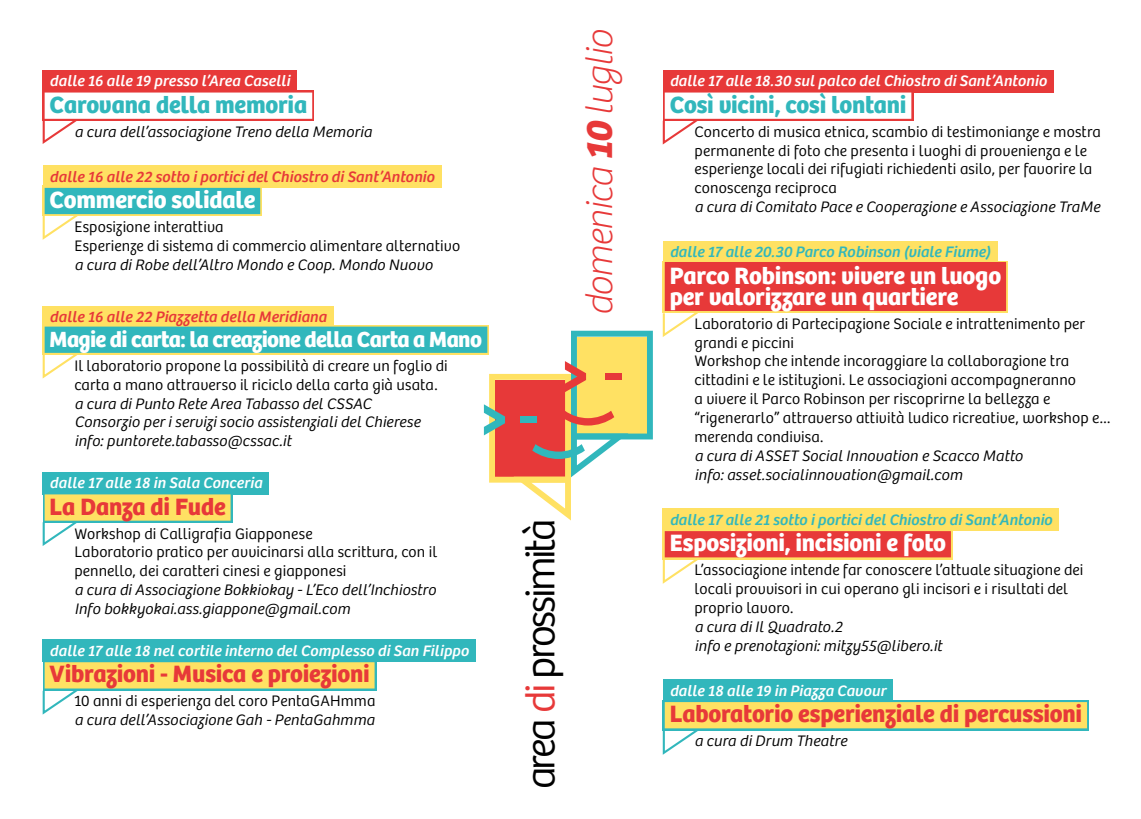
<style>
.page{position:relative;width:1141px;height:819px;background:#fff}
.page>*{position:absolute;margin:0;border:0;box-sizing:border-box;transform-origin:0 0}
.t1{font:300 42px "Bree";letter-spacing:-.06em;color:#000}
.t2{font:italic 100 38.5px "Bree";letter-spacing:-.03em;color:#e73939}
.t3{font:700 24.5px/21px "Bree";letter-spacing:-.005em;color:#fff}
.t4{font:700 24.5px "Bree";letter-spacing:-.005em;color:#e73939}
.t5{font:700 24.5px "Bree";letter-spacing:-.005em;color:#31b7bc}
.t6{font:700 22.75px "Bree";letter-spacing:-.03em;color:#fff}
.t7{font:300 15.75px/18.9px "Bree";letter-spacing:.005em;color:#000}
.t8{font:italic 300 15.75px/18.9px "Bree";letter-spacing:.005em;color:#000}
.t9{font:italic 15.75px "Bree";letter-spacing:.005em;color:#fff}
.t10{font:italic 15.75px "Bree";letter-spacing:.005em;color:#31b7bc}
.t11{font:italic 15.75px "Bree";letter-spacing:.005em;color:#e73939}
.s1{font-weight:700}
.s2{color:#e73939}
</style>
<div class="page">
<svg style="left:662px;top:726px;width:39px;height:29px"></svg>
<svg style="left:662px;top:556px;width:39px;height:28px"></svg>
<svg style="left:662px;top:309px;width:36px;height:28px"></svg>
<svg style="left:662px;top:120px;width:36px;height:25px"></svg>
<svg style="left:42px;top:350px;width:39px;height:29px"></svg>
<svg style="left:42px;top:116px;width:35px;height:28px"></svg>
<svg style="left:42px;top:212px;width:36px;height:28px"></svg>
<svg style="left:42px;top:522px;width:35px;height:24px"></svg>
<svg style="left:42px;top:690px;width:39px;height:25px"></svg>
<div style="left:43px;top:70px;width:254px;height:22px;background:#e73939"></div>
<div style="left:43px;top:90px;width:271px;height:31px;background:#e73939"></div>
<div style="left:45px;top:92px;width:267px;height:27px;background:#fff"></div>
<div style="left:43px;top:165px;width:398px;height:23px;background:#ffe163"></div>
<div style="left:43px;top:185px;width:219px;height:31px;background:linear-gradient(to right,#e2db6f,#e2db6f)"></div>
<div style="left:45px;top:188px;width:215px;height:26px;background:#31b7bc"></div>
<div style="left:43px;top:306px;width:291px;height:22px;background:#ffe163"></div>
<svg style="left:43px;top:325px;width:446px;height:29px"></svg>
<div style="left:45px;top:326px;width:442px;height:27px;background:#31b7bc"></div>
<div style="left:43px;top:472px;width:226px;height:22px;background:#31b7bc"></div>
<svg style="left:43px;top:494px;width:190px;height:29px"></svg>
<div style="left:45px;top:494px;width:186px;height:26px;background:#ffe163"></div>
<div style="left:43px;top:639px;width:433px;height:23px;background:#31b7bc"></div>
<div style="left:43px;top:659px;width:334px;height:31px;background:linear-gradient(to right,#31b7bc,#31b7bc)"></div>
<div style="left:45px;top:662px;width:330px;height:26px;background:#ffe163"></div>
<svg style="left:484px;top:331px;width:169px;height:189px"></svg>
<div style="left:605px;top:373px;width:17px;height:7px;background:#e73939"></div>
<div style="left:663px;top:70px;width:391px;height:22px;background:#e73939"></div>
<div style="left:663px;top:90px;width:250px;height:31px;background:#e73939"></div>
<div style="left:665px;top:92px;width:246px;height:27px;background:#fff"></div>
<div style="left:663px;top:241px;width:335px;height:22px;background:#ffe163"></div>
<div style="left:663px;top:261px;width:345px;height:52px;background:#ffe163"></div>
<div style="left:665px;top:262px;width:341px;height:49px;background:#e73939"></div>
<div style="left:663px;top:508px;width:396px;height:23px;background:#ffe163"></div>
<div style="left:663px;top:528px;width:290px;height:31px;background:linear-gradient(to right,#ffe163,#ffe163)"></div>
<div style="left:665px;top:531px;width:286px;height:26px;background:#e73939"></div>
<div style="left:663px;top:679px;width:230px;height:23px;background:#31b7bc"></div>
<div style="left:663px;top:699px;width:426px;height:31px;background:linear-gradient(to right,#31b7bc,#31b7bc)"></div>
<div style="left:665px;top:702px;width:422px;height:26px;background:#ffe163"></div>
<p class="t9" style="left:50px;top:72px;width:242px">dalle 16 alle 19 presso l’Area Caselli</p>
<h3 class="t5" style="left:50px;top:90px;width:259px">Carovana della memoria</h3>
<p class="t8" style="left:74px;top:122px;width:299px">a cura dell’associazione Treno della Memoria</p>
<p class="t11" style="left:50px;top:167px;width:386px">dalle 16 alle 22 sotto i portici del Chiostro di Sant’Antonio</p>
<h3 class="t3" style="left:50px;top:190px;width:207px">Commercio solidale</h3>
<p class="t7" style="left:74px;top:217px;width:387px">Esposizione interattiva<br>Esperienze di sistema di commercio alimentare alternativo</p>
<p class="t8" style="left:74px;top:255px;width:360px">a cura di Robe dell’Altro Mondo e Coop. Mondo Nuovo</p>
<p class="t11" style="left:50px;top:308px;width:279px">dalle 16 alle 22 Piazzetta della Meridiana</p>
<h3 class="t6" style="left:50px;top:325px;width:434px">Magie di carta: la creazione della Carta a Mano</h3>
<p class="t7" style="left:74px;top:356px;width:375px">Il laboratorio propone la possibilità di creare un foglio di carta a mano attraverso il riciclo della carta già usata.</p>
<p class="t8" style="left:74px;top:394px;width:347px">a cura di Punto Rete Area Tabasso del CSSAC<br>Consorzio per i servizi socio assistenziali del Chierese info: puntorete.tabasso@cssac.it</p>
<p class="t9" style="left:50px;top:474px;width:214px">dalle 17 alle 18 in Sala Conceria</p>
<h3 class="t4" style="left:50px;top:491px;width:178px">La Danza di Fude</h3>
<p class="t7" style="left:74px;top:524px;width:364px">Workshop di Calligrafia Giapponese<br>Laboratorio pratico per avvicinarsi alla scrittura, con il pennello, dei caratteri cinesi e giapponesi</p>
<p class="t8" style="left:74px;top:581px;width:363px">a cura di Associazione Bokkiokay - L’Eco dell’Inchiostro<br>Info bokkyokai.ass.giappone@gmail.com</p>
<p class="t9" style="left:50px;top:642px;width:421px">dalle 17 alle 18 nel cortile interno del Complesso di San Filippo</p>
<h3 class="t4" style="left:50px;top:659px;width:322px">Vibrazioni - Musica e proiezioni</h3>
<p class="t7" style="left:74px;top:692px;width:303px">10 anni di esperienza del coro PentaGAHmma</p>
<p class="t8" style="left:74px;top:710px;width:302px">a cura dell’Associazione Gah - PentaGahmma</p>
<h2 class="t2" style="left:578px;top:316px;width:288px;rotate:-90deg">domenica <span class="s1">10</span> luglio</h2>
<h1 class="t1" style="left:516px;top:789px;width:272px;rotate:-90deg">area <span class="s2">di</span> prossimità</h1>
<p class="t9" style="left:670px;top:72px;width:378px">dalle 17 alle 18.30 sul palco del Chiostro di Sant’Antonio</p>
<h3 class="t5" style="left:670px;top:90px;width:238px">Così vicini, così lontani</h3>
<p class="t7" style="left:694px;top:122px;width:408px">Concerto di musica etnica, scambio di testimonianze e mostra permanente di foto che presenta i luoghi di provenienza e le esperienze locali dei rifugiati richiedenti asilo, per favorire la conoscenza reciproca</p>
<p class="t8" style="left:694px;top:198px;width:407px">a cura di Comitato Pace e Cooperazione e Associazione TraMe</p>
<p class="t10" style="left:670px;top:243px;width:322px">dalle 17 alle 20.30 Parco Robinson (viale Fiume)</p>
<h3 class="t3" style="left:670px;top:265px;width:333px">Parco Robinson: vivere un luogo per valorizzare un quartiere</h3>
<p class="t7" style="left:694px;top:314px;width:417px">Laboratorio di Partecipazione Sociale e intrattenimento per grandi e piccini<br>Workshop che intende incoraggiare la collaborazione tra cittadini e le istituzioni. Le associazioni accompagneranno<br>a vivere il Parco Robinson per riscoprirne la bellezza e “rigenerarlo” attraverso attività ludico ricreative, workshop e... merenda condivisa.</p>
<p class="t8" style="left:694px;top:446px;width:330px">a cura di ASSET Social Innovation e Scacco Matto info: asset.socialinnovation@gmail.com</p>
<p class="t10" style="left:670px;top:510px;width:384px">dalle 17 alle 21 sotto i portici del Chiostro di Sant’Antonio</p>
<h3 class="t3" style="left:670px;top:533px;width:278px">Esposizioni, incisioni e foto</h3>
<p class="t7" style="left:694px;top:560px;width:390px">L’associazione intende far conoscere l’attuale situazione dei locali provvisori in cui operano gli incisori e i risultati del proprio lavoro.</p>
<p class="t8" style="left:694px;top:617px;width:249px">a cura di Il Quadrato.2<br>info e prenotazioni: mitzy55@libero.it</p>
<p class="t9" style="left:670px;top:681px;width:218px">dalle 18 alle 19 in Piazza Cavour</p>
<h3 class="t4" style="left:670px;top:699px;width:414px">Laboratorio esperienziale di percussioni</h3>
<p class="t8" style="left:694px;top:731px;width:154px">a cura di Drum Theatre</p>
</div>
